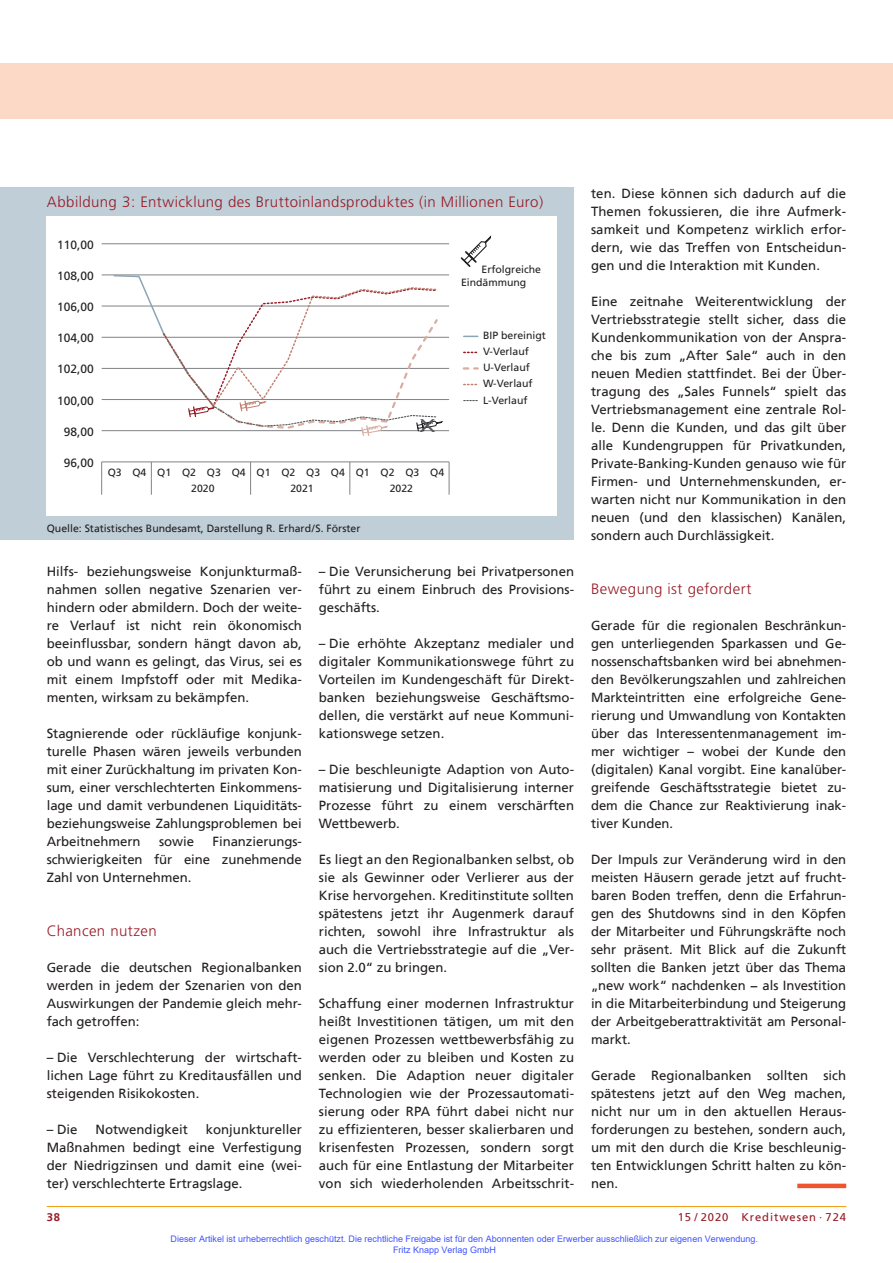
<style>
.page{position:relative;width:893px;height:1263px;background:#fff}
.page>*{position:absolute;margin:0;border:0;box-sizing:border-box;transform-origin:0 0}
.t1{font:18px "Arial Narrow";color:#57585a;scale:1.62 1}
.t2{font:300 15px "Frutiger";letter-spacing:.025em;color:#981a26}
.t3{font:13.2px/18px "Frutiger";color:#231f20;text-align:justify}
.t4{font:12px "Frutiger";color:#231f20}
.t5{font:11.25px "Frutiger";letter-spacing:.08em;color:#981a26}
.t6{font:700 11.25px "Frutiger";color:#981a26}
.t7{font:10.5px/16px "Frutiger";color:#231f20}
.t8{font:9px/10.8px "Arial";color:#4054ff}
</style>
<div class="page">
<div style="left:0;top:64px;width:893px;height:55px;background:#fcd9c7"></div>
<hr style="left:47px;top:1206px;width:799px;height:1px;background:#f1a31e">
<div style="left:797px;top:1183px;width:49px;height:5px;background:#f0542e"></div>
<div style="left:0;top:187px;width:574px;height:353px;background:#bfced7"></div>
<div style="left:47px;top:216px;width:510px;height:299px;background:#fff"></div>
<hr style="left:102px;top:243px;width:347px;height:1px;background:#808285">
<hr style="left:102px;top:274px;width:347px;height:1px;background:#808285">
<hr style="left:102px;top:306px;width:347px;height:1px;background:#808285">
<hr style="left:102px;top:337px;width:347px;height:1px;background:#808285">
<hr style="left:102px;top:368px;width:347px;height:1px;background:#808285">
<hr style="left:102px;top:399px;width:347px;height:1px;background:#808285">
<hr style="left:102px;top:430px;width:347px;height:1px;background:#808285">
<hr style="left:102px;top:461px;width:347px;height:1px;background:#808285">
<svg style="left:449px;top:462px;width:1px;height:33px"></svg>
<svg style="left:349px;top:462px;width:1px;height:33px"></svg>
<svg style="left:250px;top:462px;width:1px;height:33px"></svg>
<svg style="left:151px;top:462px;width:1px;height:33px"></svg>
<svg style="left:101px;top:462px;width:1px;height:33px"></svg>
<svg style="left:464px;top:336px;width:14px;height:1px"></svg>
<svg style="left:464px;top:352px;width:14px;height:1px"></svg>
<svg style="left:464px;top:367px;width:14px;height:3px"></svg>
<svg style="left:464px;top:384px;width:14px;height:1px"></svg>
<svg style="left:464px;top:400px;width:14px;height:1px"></svg>
<svg style="left:460px;top:237px;width:31px;height:30px"></svg>
<svg style="left:113px;top:274px;width:329px;height:162px"></svg>
<p class="t2" style="left:47px;top:193px;width:498px">Abbildung 3: Entwicklung des Bruttoinlandsproduktes (in Millionen Euro)</p>
<p class="t4" style="left:57px;top:237px;width:38px">110,00</p>
<p class="t4" style="left:57px;top:269px;width:38px">108,00</p>
<p class="t4" style="left:57px;top:300px;width:38px">106,00</p>
<p class="t4" style="left:57px;top:331px;width:38px">104,00</p>
<p class="t4" style="left:57px;top:362px;width:38px">102,00</p>
<p class="t4" style="left:57px;top:393px;width:38px">100,00</p>
<p class="t4" style="left:64px;top:424px;width:32px">98,00</p>
<p class="t4" style="left:64px;top:456px;width:32px">96,00</p>
<h1 class="t1" style="left:419px;top:412px;width:11px">X</h1>
<p class="t7" style="left:191px;top:464px;width:254px;line-height:16.5px;text-indent:-84px">Q3 Q4 Q1 Q2 Q3 Q4 Q1 Q2 Q3 Q4 Q1 Q2 Q3 Q4<br>2020</p>
<p class="t7" style="left:290px;top:480px;width:25px">2021</p>
<p class="t7" style="left:390px;top:480px;width:25px">2022</p>
<p class="t7" style="left:47px;top:520px;width:315px">Quelle: Statistisches Bundesamt, Darstellung R. Erhard/S. Förster</p>
<p class="t7" style="left:461px;top:262px;width:81px;line-height:13.5px;text-indent:20px">Erfolgreiche<br>Eindämmung</p>
<p class="t7" style="left:483px;top:328px;width:65px">BIP bereinigt<br>V-Verlauf<br>U-Verlauf<br>W-Verlauf<br>L-Verlauf</p>
<p class="t3" style="left:47px;top:563px;width:257px">Hilfs- beziehungsweise Konjunkturmaß&shy;nahmen sollen negative Szenarien ver&shy;hindern oder abmildern. Doch der weite&shy;re Verlauf ist nicht rein ökonomisch beeinflussbar, sondern hängt davon ab, ob und wann es gelingt, das Virus, sei es mit einem Impfstoff oder mit Medika&shy;menten, wirksam zu bekämpfen.</p>
<p class="t3" style="left:47px;top:725px;width:257px">Stagnierende oder rückläufige konjunk&shy;turelle Phasen wären jeweils verbunden mit einer Zurückhaltung im privaten Kon&shy;sum, einer verschlechterten Einkommens&shy;lage und damit verbundenen Liquiditäts&shy;beziehungsweise Zahlungsproblemen bei Arbeitnehmern</p>
<p class="t3" style="left:47px;top:833px;width:257px;text-indent:166px">Finanzierungs&shy;schwierigkeiten für eine zunehmende Zahl von Unternehmen.</p>
<p class="t3" style="left:159px;top:833px;width:36px">sowie</p>
<p class="t2" style="left:47px;top:922px;width:111px">Chancen nutzen</p>
<p class="t3" style="left:47px;top:959px;width:257px">Gerade die deutschen Regionalbanken werden in jedem der Szenarien von den Auswirkungen der Pandemie gleich mehr&shy;fach getroffen:</p>
<p class="t3" style="left:47px;top:1049px;width:257px">– Die Verschlechterung der wirtschaft&shy;lichen Lage führt zu Kreditausfällen und steigenden Risikokosten.</p>
<p class="t3" style="left:47px;top:1121px;width:32px">– Die</p>
<p class="t3" style="left:95px;top:1121px;width:94px">Notwendigkeit</p>
<p class="t3" style="left:47px;top:1121px;width:257px;text-indent:159px">konjunktureller Maßnahmen bedingt eine Verfestigung der Niedrigzinsen und damit eine (wei&shy;ter) verschlechterte Ertragslage.</p>
<p class="t3" style="left:319px;top:563px;width:257px">– Die Verunsicherung bei Privatpersonen führt zu einem Einbruch des Provisions&shy;geschäfts.</p>
<p class="t3" style="left:319px;top:635px;width:257px">– Die erhöhte Akzeptanz medialer und digitaler Kommunikationswege führt zu Vorteilen im Kundengeschäft für Direkt&shy;banken beziehungsweise Geschäftsmo&shy;dellen, die verstärkt auf neue Kommuni&shy;kationswege setzen.</p>
<p class="t3" style="left:319px;top:761px;width:257px">– Die beschleunigte Adaption von Auto&shy;matisierung und Digitalisierung interner Prozesse führt zu einem verschärften Wettbewerb.</p>
<p class="t3" style="left:319px;top:851px;width:257px">Es liegt an den Regionalbanken selbst, ob sie als Gewinner oder Verlierer aus der Krise hervorgehen. Kreditinstitute sollten spätestens jetzt ihr Augenmerk darauf richten, sowohl ihre Infrastruktur als auch die Vertriebsstrategie auf die „Ver&shy;sion 2.0“ zu bringen.</p>
<p class="t3" style="left:319px;top:995px;width:257px">Schaffung einer modernen Infrastruktur heißt Investitionen tätigen, um mit den eigenen Prozessen wettbewerbsfähig zu werden oder zu bleiben und Kosten zu senken. Die Adaption neuer digitaler Technologien wie der Prozessautomati&shy;sierung oder RPA führt dabei nicht nur zu effizienteren, besser skalierbaren und krisenfesten Prozessen, sondern sorgt auch für eine Entlastung der Mitarbeiter von sich wiederholenden Arbeitsschrit-</p>
<p class="t3" style="left:591px;top:185px;width:257px">ten. Diese können sich dadurch auf die Themen fokussieren, die ihre Aufmerk&shy;samkeit und Kompetenz wirklich erfor&shy;dern, wie das Treffen von Entscheidun&shy;gen und die Interaktion mit Kunden.</p>
<p class="t3" style="left:591px;top:293px;width:257px">Eine zeitnahe Weiterentwicklung der Vertriebsstrategie stellt sicher, dass die Kundenkommunikation von der Anspra&shy;che bis zum „After Sale“ auch in den neuen Medien stattfindet. Bei der Über&shy;tragung des „Sales Funnels“ spielt das Vertriebsmanagement eine zentrale Rol&shy;le. Denn die Kunden, und das gilt über alle Kundengruppen für Privatkunden, Private-Banking-Kunden genauso wie für Firmen- und Unternehmenskunden, er&shy;warten nicht nur Kommunikation in den neuen (und den klassischen) Kanälen, sondern auch Durchlässigkeit.</p>
<p class="t2" style="left:591px;top:580px;width:162px">Bewegung ist gefordert</p>
<p class="t3" style="left:591px;top:617px;width:257px">Gerade für die regionalen Beschränkun&shy;gen unterliegenden Sparkassen und Ge&shy;nossenschaftsbanken wird bei abnehmen&shy;den Bevölkerungszahlen und zahlreichen Markteintritten eine erfolgreiche Gene&shy;rierung und Umwandlung von Kontakten über das Interessentenmanagement im&shy;mer wichtiger – wobei der Kunde den (digitalen) Kanal vorgibt. Eine kanalüber&shy;greifende Geschäftsstrategie bietet zu&shy;dem die Chance zur Reaktivierung inak&shy;tiver Kunden.</p>
<p class="t3" style="left:591px;top:851px;width:257px">Der Impuls zur Veränderung wird in den meisten Häusern gerade jetzt auf frucht&shy;baren Boden treffen, denn die Erfahrun&shy;gen des Shutdowns sind in den Köpfen der Mitarbeiter und Führungskräfte noch sehr präsent. Mit Blick auf die Zukunft sollten die Banken jetzt über das Thema „new work“ nachdenken − als Investition in die Mitarbeiterbindung und Steigerung der Arbeitgeberattraktivität am Personal&shy;markt.</p>
<p class="t3" style="left:591px;top:1067px;width:257px">Gerade Regionalbanken sollten sich spätestens jetzt auf den Weg machen, nicht nur um in den aktuellen Heraus&shy;forderungen zu bestehen, sondern auch, um mit den durch die Krise beschleunig&shy;ten Entwicklungen Schritt halten zu kön&shy;nen.</p>
<p class="t6" style="left:47px;top:1211px;width:15px">38</p>
<p class="t5" style="left:678px;top:1211px;width:170px">15 / 2020 Kreditwesen · 724</p>
<p class="t8" style="left:393px;top:1233px;width:366px;text-indent:-223px">Dieser Artikel ist urheberrechtlich geschützt. Die rechtliche Freigabe ist für den Abonnenten oder Erwerber ausschließlich zur eigenen Verwendung.<br>Fritz Knapp Verlag GmbH</p>
</div>
